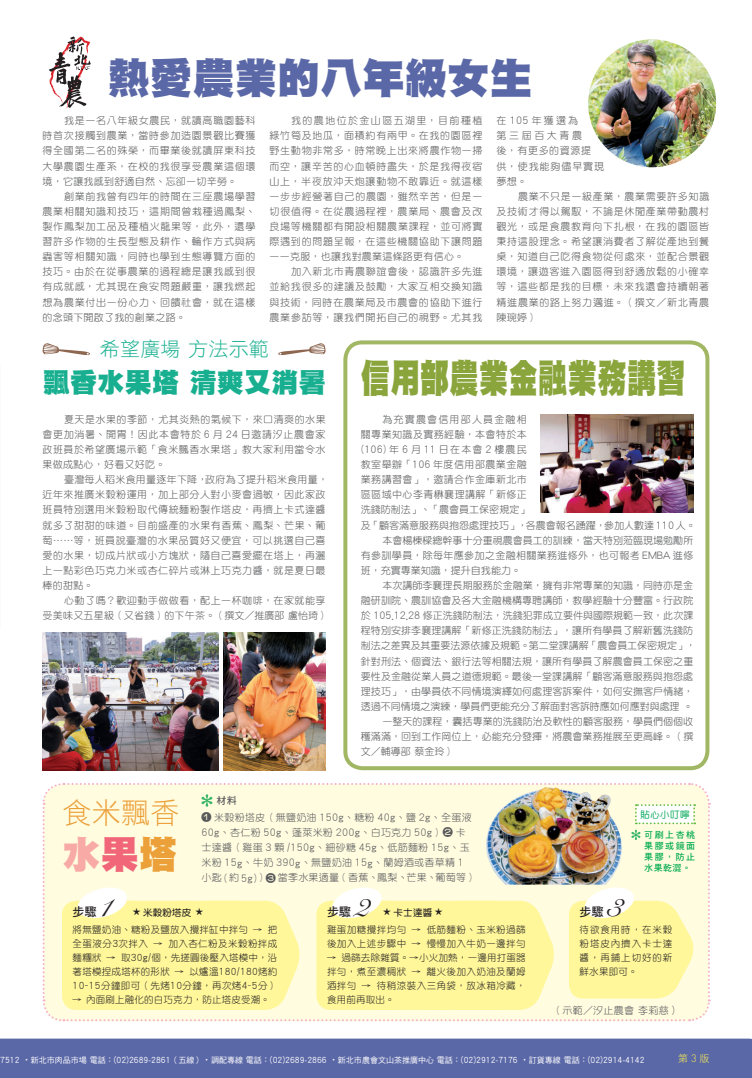
<style>
.page{position:relative;width:752px;height:1078px;background:#fff}
.page>*{position:absolute;margin:0;border:0;box-sizing:border-box;transform-origin:0 0}
.t1{font:42px "DF Hei Std W12";letter-spacing:.01em;color:#5b68a7}
.t2{font:39px "DF Hei Std W12";letter-spacing:.01em;color:#8ba53d;scale:.75 1}
.t3{font:38px "DF Hei Std W12";color:#f8aaa6}
.t4{font:32px "Snell Roundhand";color:#231f20}
.t5{font:29px "DF Hei Std W3";color:#eca03a}
.t6{font:27px "DF Hei Std W12";letter-spacing:.01em;color:#17af8f}
.t7{font:20px "DF Hei Std W3";letter-spacing:.01em;color:#17af8f}
.t8{font:12px "DF Hei Std W7";color:#231f20}
.t9{font:11.5px "DF Yuan Std W3";color:#57585a;scale:.96 1}
.t10{font:10px/15.1px "DF Yuan Std W3";letter-spacing:.025em;color:#57585a;text-align:justify}
.t11{font:10px/15.1px "DF Yuan Std W3";letter-spacing:.05em;color:#57585a}
.t12{font:10px "DF Yuan Std W3";color:#57585a}
.t13{font:10px "DF Yuan Std W3";letter-spacing:-.005em;color:#57585a}
.t14{font:10px "DF Yuan Std W3";letter-spacing:.005em;color:#57585a}
.t15{font:10px/15.1px "DF Yuan Std W3";letter-spacing:.09em;color:#57585a}
.t16{font:10px "DF Yuan Std W3";letter-spacing:.045em;color:#57585a}
.t17{font:10px "DF Hei Std W3";color:#fff34f}
.t18{font:10px "DF Hei Std W7";color:#57585a}
.t19{font:9.5px/14px "DF Yuan Std W3";letter-spacing:.045em;color:#231f20;text-align:justify}
.t20{font:9.5px "DF Yuan Std W3";letter-spacing:.02em;color:#231f20}
.t21{font:9.5px "DF Yuan Std W7";letter-spacing:.02em;color:#231f20}
.t22{font:9.5px "DF Yuan Std W7";letter-spacing:.05em;color:#1eb26a}
.t23{font:9.2px "DF Hei Std W5";color:#fff;scale:.96 1}
.t24{font:9px/11px "DF Hei Std W7";letter-spacing:.165em;color:#00ab4d;text-align:justify}
.s1{font-size:11.5px}
.s2{font-size:10px}
.s3{font-family:"Korean JMDB R"}
.s4{color:#f16779}
.s5{color:#eca03a}
.s6{font-size:10.9px}
.s7{font-family:"Microsoft Jheng Hei"}
.s8{font-size:8px}
.s9{font-family:"Futura Std";font-weight:300}
</style>
<div class="page">
<div style="left:0;top:1038px;width:751px;height:39px;background:#5b68a7"></div>
<svg style="left:49px;top:36px;width:42px;height:73px"></svg>
<svg style="left:42px;top:783px;width:668px;height:239px;background:#fef9c4"></svg>
<img style="left:584px;top:36px;width:135px;height:134px;border-radius:67px">
<div style="left:581px;top:33px;width:141px;height:141px;border:6px solid #fff;border-radius:50%"></div>
<img style="left:223px;top:632px;width:102px;height:137px">
<img style="left:43px;top:632px;width:175px;height:138px">
<img style="left:485px;top:787px;width:137px;height:97px">
<img style="left:540px;top:414px;width:153px;height:98px">
<svg style="left:278px;top:343px;width:47px;height:12px"></svg>
<svg style="left:42px;top:343px;width:48px;height:12px"></svg>
<div style="left:343px;top:340px;width:366px;height:430px;border:4px solid #8ba53d;border-radius:17px"></div>
<h1 class="t1" style="left:108px;top:55px;width:425px">熱愛農業的八年級女生</h1>
<p class="t10" style="left:43px;top:113px;width:214px;text-indent:22px">我是一名八年級女農民，就讀高職園藝科時首次接觸到農業，當時參加造園景觀比賽獲得全國第二名的殊榮，而畢業後就讀屏東科技大學農園生產系，在校的我很享受農業這個環境，它讓我感到舒適自然、忘卻一切辛勞。</p>
<p class="t10" style="left:43px;top:188px;width:214px;text-indent:22px">創業前我曾有四年的時間在三座農場學習農業相關知識和技巧，這期間曾栽種過鳳梨、製作鳳梨加工品及種植火龍果等，此外，還學習許多作物的生長型態及耕作、輪作方式與病蟲害等相關知識，同時也學到生態導覽方面的技巧。由於在從事農業的過程總是讓我感到很有成就感，尤其現在食安問題嚴重，讓我燃起想為農業付出一份心力、回饋社會，就在這樣的念頭下開啟了我的創業之路。</p>
<p class="t15" style="left:496px;top:113px;width:109px">在 <span class="s1">105</span> 年獲選為<br>第三屆百大青農<br>後，有更多的資源提<br>供，使我能夠儘早實現夢想。</p>
<p class="t10" style="left:496px;top:188px;width:214px;text-indent:22px">農業不只是一級產業，農業需要許多知識及技術才得以駕馭，不論是休閒產業帶動農村觀光，或是食農教育向下扎根，在我的園區皆秉持這股理念。希望讓消費者了解從產地到餐桌，知道自己吃得食物從何處來，並配合景觀環境，讓遊客進入園區得到舒適放鬆的小確幸等，這些都是我的目標，未來我還會持續朝著精進農業的路上努力邁進。（撰文／新北青農陳琬婷）</p>
<p class="t10" style="left:269px;top:113px;width:214px;text-indent:22px">我的農地位於金山區五湖里，目前種植綠竹筍及地瓜，面積約有兩甲。在我的園區裡野生動物非常多，時常晚上出來將農作物一掃而空，讓辛苦的心血頓時盡失，於是我得夜宿山上，半夜放沖天炮讓動物不敢靠近。就這樣一步步經營著自己的農園，雖然辛苦，但是一切很值得。在從農過程裡，農業局、農會及改良場等機關都有開設相關農業課程，並可將實際遇到的問題呈報，在這些機關協助下讓問題一一克服，也讓我對農業這條路更有信心。</p>
<p class="t10" style="left:269px;top:264px;width:214px;text-indent:22px">加入新北市青農聯誼會後，認識許多先進並給我很多的建議及鼓勵，大家互相交換知識與技術，同時在農業局及市農會的協助下進行農業參訪等，讓我們開拓自己的視野。尤其我</p>
<h3 class="t7" style="left:100px;top:338px;width:170px">希望廣場方法示範</h3>
<h3 class="t6" style="left:43px;top:368px;width:284px">飄香水果塔清爽又消暑</h3>
<p class="t10" style="left:43px;top:411px;width:284px;text-indent:22px">夏天是水果的季節，尤其炎熱的氣候下，來口清爽的水果會更加消暑、開胃！因此本會特於 <span class="s1">6</span> 月 <span class="s1">24</span> 日邀請汐止農會家政班員於希望廣場示範「食米飄香水果塔」教大家利用當令水果做成點心，好看又好吃。</p>
<p class="t11" style="left:43px;top:472px;width:287px;text-indent:22px">臺灣每人稻米食用量逐年下降，政府為了提升稻米食用量，近年來推廣米穀粉運用，加上部分人對小麥會過敏，因此家政班員特別選用米穀粉取代傳統麵粉製作塔皮，再擠上卡式達醬就多了甜甜的味道。目前盛產的水果有香蕉、鳳梨、芒果、葡萄⋯⋯等，班員說臺灣的水果品質好又便宜，可以挑選自己喜愛的水果，切成片狀或小方塊狀，隨自己喜愛擺在塔上，再灑上一點彩色巧克力米或杏仁碎片或淋上巧克力醬，就是夏日最棒的甜點。</p>
<p class="t11" style="left:43px;top:592px;width:287px;text-align:right">心動了嗎？歡迎動手做做看，配上一杯咖啡，在家就能享<br>受美味又五星級（又省錢）的下午茶。（撰文／推廣部盧怡琦）</p>
<h2 class="t2" style="left:360px;top:356px;width:434px">信用部農業金融業務講習</h2>
<p class="t10" style="left:360px;top:411px;width:167px;text-align:right">為充實農會信用部人員金融相<br>關專業知識及實務經驗，本會特於本</p>
<p class="t9" style="left:360px;top:443px;width:174px">(106) <span class="s2">年</span> 6 <span class="s2">月</span> 11 <span class="s2">日在本會</span> 2 <span class="s2">樓農民</span></p>
<p class="t16" style="left:360px;top:459px;width:167px">教室舉辦「<span class="s1">106</span> 年度信用部農業金融</p>
<p class="t10" style="left:360px;top:472px;width:167px">業務講習會」，邀請合作金庫新北市</p>
<p class="t10" style="left:360px;top:487px;width:167px">區區域中心李青楙襄理講解「新修正</p>
<p class="t12" style="left:360px;top:504px;width:170px">洗錢防制法」、「農會員工保密規定」</p>
<p class="t12" style="left:360px;top:519px;width:336px">及「顧客滿意服務與抱怨處理技巧」，各農會報名踴躍，參加人數達 <span class="s1">110</span> 人。</p>
<p class="t12" style="left:382px;top:534px;width:312px">本會楊棟樑總幹事十分重視農會員工的訓練，當天特別蒞臨現場勉勵所</p>
<p class="t10" style="left:360px;top:547px;width:334px">有參訓學員，除每年應參加之金融相關業務進修外，也可報考 <span class="s1">EMBA</span> 進修</p>
<p class="t12" style="left:360px;top:564px;width:162px">班，充實專業知識，提升自我能力。</p>
<p class="t12" style="left:382px;top:580px;width:312px">本次講師李襄理長期服務於金融業，擁有非常專業的知識，同時亦是金</p>
<p class="t10" style="left:360px;top:592px;width:334px">融研訓院、農訓協會及各大金融機構專聘講師，教學經驗十分豐富。行政院</p>
<p class="t12" style="left:360px;top:610px;width:334px">於 <span class="s1">105.12.28</span> 修正洗錢防制法，洗錢犯罪成立要件與國際規範一致，此次課</p>
<p class="t14" style="left:360px;top:625px;width:333px">程特別安排李襄理講解「新修正洗錢防制法」，讓所有學員了解新舊洗錢防</p>
<p class="t13" style="left:360px;top:640px;width:336px">制法之差異及其重要法源依據及規範。第二堂課講解「農會員工保密規定」，</p>
<p class="t10" style="left:360px;top:653px;width:334px">針對刑法、個資法、銀行法等相關法規，讓所有學員了解農會員工保密之重</p>
<p class="t14" style="left:360px;top:670px;width:333px">要性及金融從業人員之道德規範。最後一堂課講解「顧客滿意服務與抱怨處</p>
<p class="t10" style="left:360px;top:683px;width:334px">理技巧」，由學員依不同情境演繹如何處理客訴案件，如何安撫客戶情緒，</p>
<p class="t13" style="left:360px;top:700px;width:334px">透過不同情境之演練，學員們更能充分了解面對客訴時應如何應對與處理。</p>
<p class="t12" style="left:382px;top:715px;width:312px">一整天的課程，囊括專業的洗錢防治及軟性的顧客服務，學員們個個收</p>
<p class="t10" style="left:360px;top:728px;width:334px">穫滿滿，回到工作岡位上，必能充分發揮，將農會業務推展至更高峰。（撰</p>
<p class="t10" style="left:360px;top:743px;width:95px">文／輔導部蔡金玲）</p>
<p class="t18" style="left:216px;top:794px;width:22px">材料</p>
<p class="t10" style="left:201px;top:809px;width:276px;text-align:left"><span class="s3">1</span> 米穀粉塔皮（無鹽奶油 <span class="s1">150g</span>、糖粉 <span class="s1">40g</span>、鹽 <span class="s1">2g</span>、全蛋液<span class="s1">60g</span>、杏仁粉 <span class="s1">50g</span>、蓬萊米粉 <span class="s1">200g</span>、白巧克力 <span class="s1">50g</span>）<span class="s3">2</span> 卡士達醬（雞蛋 <span class="s1">3</span> 顆 <span class="s1">/150g</span>、細砂糖 <span class="s1">45g</span>、低筋麵粉 <span class="s1">15g</span>、玉米粉 <span class="s1">15g</span>、牛奶 <span class="s1">390g</span>、無鹽奶油 <span class="s1">15g</span>、蘭姆酒或香草精 <span class="s1">1</span>小匙 <span class="s1">(</span> 約 <span class="s1">5g)</span>）<span class="s3">3</span> 當季水果適量（香蕉、鳳梨、芒果、葡萄等）</p>
<h3 class="t5" style="left:62px;top:796px;width:118px">食米飄香</h3>
<h3 class="t3" style="left:62px;top:833px;width:116px">水<span class="s4">果</span><span class="s5">塔</span></h3>
<p class="t24" style="left:644px;top:829px;width:52px">可刷上杏桃果膠或鏡面果膠，防止水果乾澀。</p>
<p class="t22" style="left:640px;top:808px;width:51px">貼心小叮嚀</p>
<h3 class="t4" style="left:98px;top:886px;width:13px">1</h3>
<h3 class="t4" style="left:352px;top:886px;width:17px">2</h3>
<h3 class="t4" style="left:605px;top:886px;width:17px">3</h3>
<p class="t8" style="left:73px;top:904px;width:26px">步驟</p>
<p class="t19" style="left:73px;top:921px;width:206px">將無鹽奶油、糖粉及鹽放入攪拌缸中拌勻 → 把全蛋液分<span class="s6">3</span>次拌入 → 加入杏仁粉及米穀粉拌成麵糰狀 → 取<span class="s6">30g/</span>個，先搓圓後壓入塔模中，沿著塔模捏成塔杯的形狀 → 以爐溫<span class="s6">180/180</span>烤約<span class="s6">10~15</span>分鐘即可（先烤<span class="s6">10</span>分鐘，再次烤<span class="s6">4~5</span>分）</p>
<p class="t20" style="left:73px;top:993px;width:199px">→ 內面刷上融化的白巧克力，防止塔皮受潮。</p>
<p class="t21" style="left:133px;top:907px;width:72px"><span class="s7">★</span> 米穀粉塔皮 <span class="s7">★</span></p>
<p class="t21" style="left:383px;top:907px;width:61px"><span class="s7">★</span> 卡士達醬 <span class="s7">★</span></p>
<p class="t8" style="left:579px;top:904px;width:26px">步驟</p>
<p class="t19" style="left:579px;top:921px;width:94px">待欲食用時，在米穀粉塔皮內擠入卡士達醬，再鋪上切好的新鮮水果即可。</p>
<p class="t8" style="left:327px;top:904px;width:26px">步驟</p>
<p class="t19" style="left:327px;top:921px;width:200px">雞蛋加糖攪拌均勻 → 低筋麵粉、玉米粉過篩後加入上述步驟中 → 慢慢加入牛奶一邊拌勻</p>
<p class="t19" style="left:327px;top:949px;width:200px">→ 過篩去除雜質。→小火加熱，一邊用打蛋器拌勻，煮至濃稠狀 → 離火後加入奶油及蘭姆酒拌勻 → 待稍涼裝入三角袋，放冰箱冷藏，食用前再取出。</p>
<p class="t10" style="left:552px;top:1001px;width:124px">（示範／汐止農會李莉慈 <span class="s1">)</span></p>
<p class="t23" style="left:0;top:1054px;width:672px">7512 ‧<span class="s8">新北市肉品市場電話：</span>(02)2689-2861<span class="s8">（五線）</span>‧<span class="s8">調配專線電話：</span>(02)2689-2866 ‧<span class="s8">新北市農會文山茶推廣中心電話：</span>(02)2912-7176 ‧<span class="s8">訂貨專線電話：</span>(02)2914-4142</p>
<p class="t17" style="left:677px;top:1052px;width:33px">第<span class="s9">3</span>版</p>
</div>
